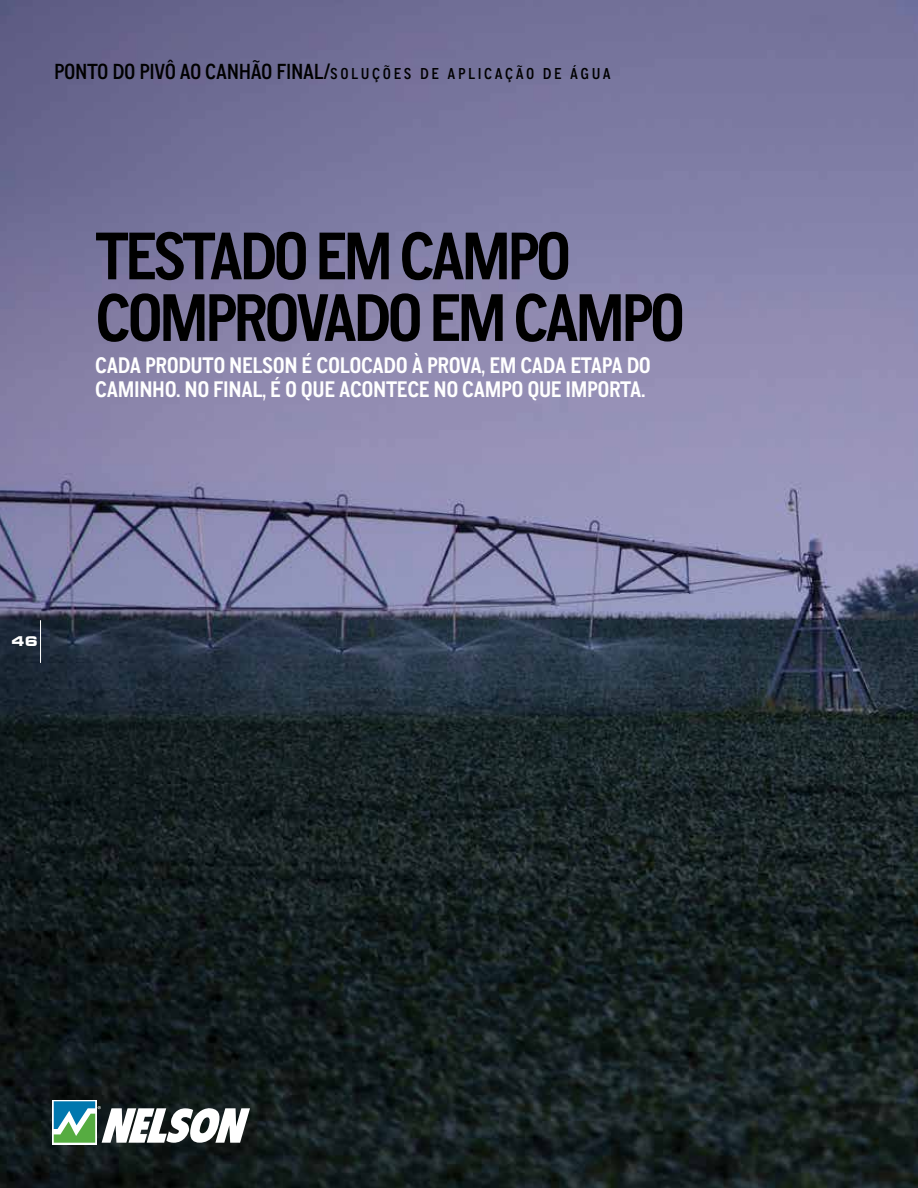
<style>
.page{position:relative;width:918px;height:1188px;background:#fff}
.page>*{position:absolute;margin:0;border:0;box-sizing:border-box;transform-origin:0 0}
.t1{font:700 67.05px/61.7px "CA Normal";letter-spacing:-.055em;color:#000}
.t2{font:700 22.5px/24.3px "CA Normal";letter-spacing:-.015em;color:#fff}
.t3{font:500 21.75px "CA Normal";letter-spacing:-.015em;color:#000}
.t4{font:700 expanded 13.35px "Square 721 BT";color:#fff}
.s1{font-size:15.75px}
</style>
<div class="page">
<img style="left:0;top:0;width:918px;height:1188px">
<svg style="left:52px;top:1100px;width:45px;height:44px"></svg>
<svg style="left:54px;top:1101px;width:196px;height:42px"></svg>
<hr style="left:40px;top:620px;width:1px;height:43px;background:#fff">
<p class="t3" style="left:54px;top:57px;width:558px">PONTO DO PIVÔ AO CANHÃO FINAL/<span class="s1">SOLUÇÕES DE APLICAÇÃO DE ÁGUA</span></p>
<h1 class="t1" style="left:95px;top:224px;width:591px">TESTADO EM CAMPO<br>COMPROVADO EM CAMPO</h1>
<p class="t2" style="left:95px;top:352px;width:557px">CADA PRODUTO NELSON É COLOCADO À PROVA, EM CADA ETAPA DO<br>CAMINHO. NO FINAL, É O QUE ACONTECE NO CAMPO QUE IMPORTA.</p>
<p class="t4" style="left:12px;top:634px;width:28px">46</p>
</div>
